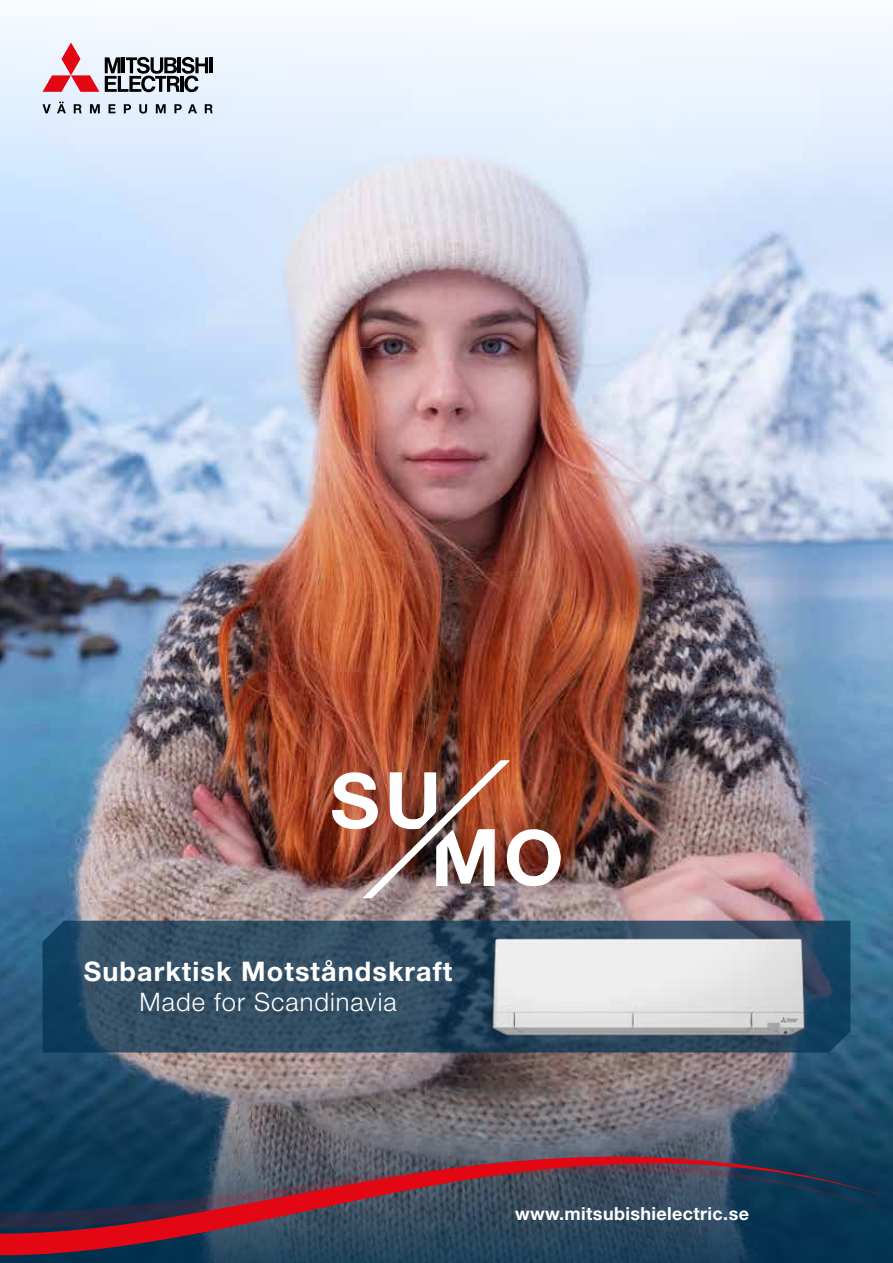
<style>
.page{position:relative;width:893px;height:1263px;background:#fff}
.page>*{position:absolute;margin:0;border:0;box-sizing:border-box;transform-origin:0 0}
.t1{font:700 27px "Helvetica Neue LT Std";letter-spacing:.04em;color:#fff}
.t2{font:300 25.5px "Helvetica Neue LT Std";letter-spacing:.04em;color:#fff}
.t3{font:700 18px "Helvetica Neue LT Std";letter-spacing:.02em;color:#fff}
</style>
<div class="page">
<img style="left:0;top:198px;width:893px;height:835px">
<svg style="left:0;top:21px;width:893px;height:177px;fill:#e7f1ff"></svg>
<svg style="left:0;top:1033px;width:893px;height:230px;background:#494e60"></svg>
<svg style="left:43px;top:43px;width:56px;height:49px"></svg>
<hr style="left:209px;top:57px;width:4px;height:16px;background:#000">
<svg style="left:105px;top:57px;width:103px;height:35px;background:#787c82"></svg>
<svg style="left:43px;top:104px;width:8px;height:9px"></svg>
<svg style="left:57px;top:102px;width:9px;height:11px"></svg>
<svg style="left:74px;top:104px;width:8px;height:9px"></svg>
<svg style="left:90px;top:104px;width:10px;height:9px"></svg>
<svg style="left:109px;top:104px;width:6px;height:9px"></svg>
<svg style="left:124px;top:104px;width:7px;height:9px"></svg>
<svg style="left:139px;top:104px;width:8px;height:10px"></svg>
<svg style="left:156px;top:104px;width:10px;height:9px"></svg>
<svg style="left:174px;top:104px;width:8px;height:9px"></svg>
<svg style="left:188px;top:104px;width:9px;height:9px"></svg>
<svg style="left:205px;top:104px;width:8px;height:9px"></svg>
<svg style="left:43px;top:921px;width:807px;height:131px;background:#2c4a61"></svg>
<img style="left:491px;top:937px;width:315px;height:99px">
<img style="left:331px;top:760px;width:230px;height:138px">
<h1 class="t1" style="left:84px;top:955px;width:370px">Subarktisk Motståndskraft</h1>
<h2 class="t2" style="left:140px;top:986px;width:258px">Made for Scandinavia</h2>
<p class="t3" style="left:515px;top:1203px;width:235px">www.mitsubishielectric.se</p>
</div>
